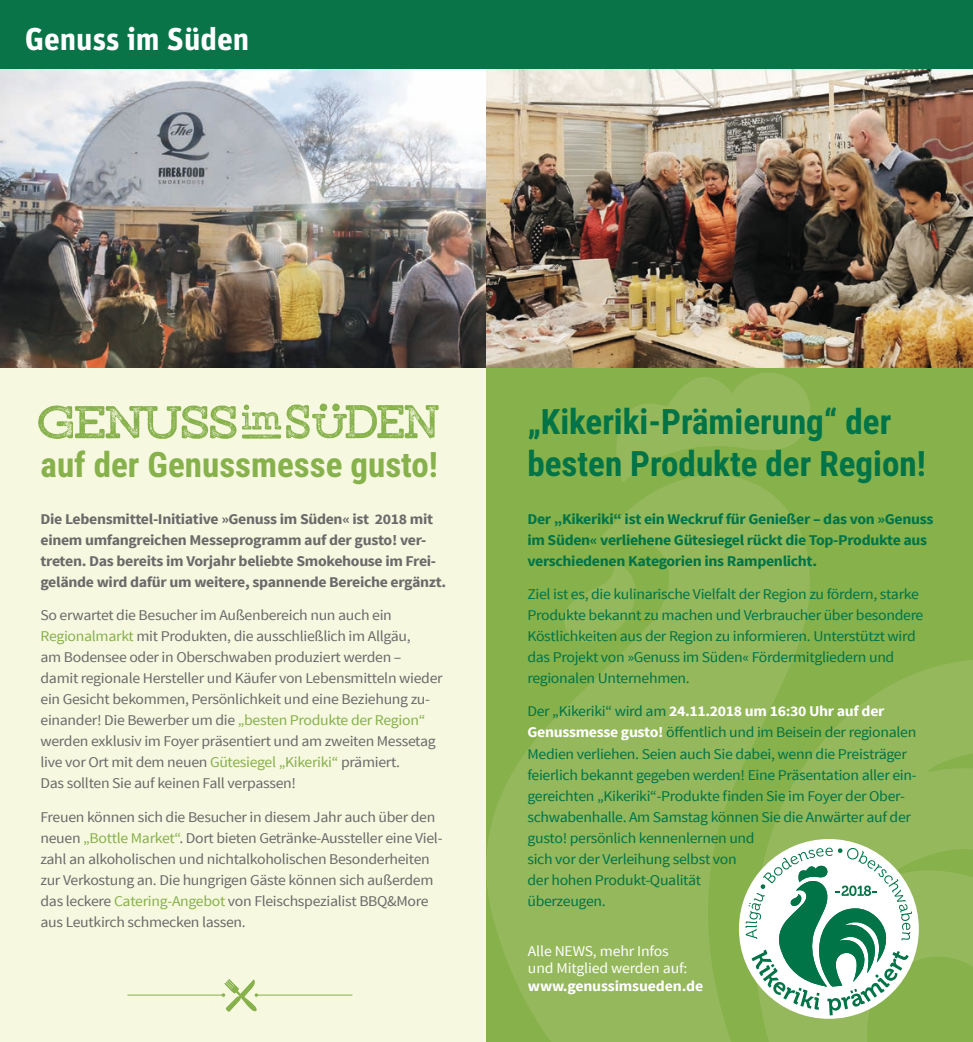
<style>
.page{position:relative;width:973px;height:1042px;background:#fff}
.page>*{position:absolute;margin:0;border:0;box-sizing:border-box;transform-origin:0 0}
.t1{font:700 35px/42px "Roboto Condensed";color:#007447}
.t2{font:700 35px "Roboto Condensed";color:#86b14b}
.t3{font:700 31.5px "Unit";color:#fff}
.t4{font:14.88px/21px "Source Sans Pro";letter-spacing:-.02em;color:#6a6a6a;scale:1.06 1}
.t5{font:14.88px/21px "Source Sans Pro";letter-spacing:-.02em;color:#007447;scale:1.06 1}
.t6{font:700 14.88px/21px "Source Sans Pro";letter-spacing:-.02em;color:#6a6a6a;scale:1.06 1}
.t7{font:700 14.88px/21px "Source Sans Pro";letter-spacing:-.02em;color:#007447;scale:1.06 1}
.t8{font:14.88px/17.5px "Source Sans Pro";letter-spacing:-.01em;color:#fff;scale:1.06 1}
.t9{font:700 14.88px "Source Sans Pro";letter-spacing:-.01em;color:#fff;scale:1.06 1}
.s1{color:#86b14b}
.s2{font-weight:700;color:#fff}
</style>
<div class="page">
<div style="left:0;top:0;width:972px;height:1042px;background:#f7f8e0"></div>
<div style="left:0;top:0;width:972px;height:69px;background:#097447"></div>
<svg style="left:38px;top:403px;width:400px;height:36px"></svg>
<hr style="left:127px;top:994px;width:96px;height:1px;background:#86b14b">
<hr style="left:256px;top:994px;width:96px;height:1px;background:#86b14b">
<svg style="left:222px;top:979px;width:36px;height:32px"></svg>
<img style="left:0;top:69px;width:972px;height:299px">
<img style="left:486px;top:70px;width:486px;height:303px">
<svg style="left:486px;top:373px;width:486px;height:669px;background:#8eb454"></svg>
<div style="left:738px;top:839px;width:180px;height:180px;background:#fff;border-radius:50%"></div>
<svg style="left:745px;top:847px;width:166px;height:168px"></svg>
<h2 class="t3" style="left:25px;top:20px;width:226px">Genuss im Süden</h2>
<h1 class="t2" style="left:40px;top:440px;width:399px">auf der Genussmesse gusto!</h1>
<p class="t6" style="left:40px;top:509px;width:384px">Die Lebensmittel-Initiative »Genuss im Süden« ist 2018 mit einem umfangreichen Messeprogramm auf der gusto! ver&shy;treten. Das bereits im Vorjahr beliebte Smokehouse im Frei&shy;gelände wird dafür um weitere, spannende Bereiche ergänzt.</p>
<p class="t4" style="left:40px;top:605px;width:381px">So erwartet die Besucher im Außenbereich nun auch ein <span class="s1">Regionalmarkt</span> mit Produkten, die ausschließlich im Allgäu,<br>am Bodensee oder in Oberschwaben produziert werden – damit regionale Hersteller und Käufer von Lebensmitteln wieder ein Gesicht bekommen, Persönlichkeit und eine Beziehung zu&shy;einander! Die Bewerber um die <span class="s1">„besten Produkte der Region“ </span>werden exklusiv im Foyer präsentiert und am zweiten Messetag live vor Ort mit dem neuen <span class="s1">Gütesiegel „Kikeriki“</span> prämiert.<br>Das sollten Sie auf keinen Fall verpassen!</p>
<p class="t4" style="left:40px;top:806px;width:381px">Freuen können sich die Besucher in diesem Jahr auch über den neuen <span class="s1">„Bottle Market“</span>. Dort bieten Getränke-Aussteller eine Viel&shy;zahl an alkoholischen und nichtalkoholischen Besonderheiten zur Verkostung an. Die hungrigen Gäste können sich außerdem das leckere <span class="s1">Catering-Angebot</span> von Fleischspezialist BBQ&amp;More aus Leutkirch schmecken lassen.</p>
<h1 class="t1" style="left:527px;top:400px;width:400px">„Kikeriki-Prämierung“ der besten Produkte der Region!</h1>
<p class="t7" style="left:527px;top:509px;width:384px">Der „Kikeriki“ ist ein Weckruf für Genießer – das von »Genuss im Süden« verliehene Gütesiegel rückt die Top-Produkte aus verschiedenen Kategorien ins Rampenlicht.</p>
<p class="t5" style="left:527px;top:584px;width:375px">Ziel ist es, die kulinarische Vielfalt der Region zu fördern, starke Produkte bekannt zu machen und Verbraucher über besondere Köstlichkeiten aus der Region zu informieren. Unterstützt wird das Projekt von »Genuss im Süden« Fördermitgliedern und regionalen Unternehmen.</p>
<p class="t5" style="left:527px;top:701px;width:368px">Der „Kikeriki“ wird am <span class="s2">24.11.2018 um 16:30 Uhr auf der Genussmesse gusto!</span> öffentlich und im Beisein der regionalen Medien verliehen. Seien auch Sie dabei, wenn die Preisträger feierlich bekannt gegeben werden! Eine Präsentation aller ein&shy;gereichten „Kikeriki“-Produkte finden Sie im Foyer der Ober&shy;schwabenhalle. Am Samstag können Sie die Anwärter auf der gusto! persönlich kennenlernen und<br>sich vor der Verleihung selbst von<br>der hohen Produkt-Qualität<br>überzeugen.</p>
<p class="t8" style="left:528px;top:942px;width:152px">Alle NEWS, mehr Infos und Mitglied werden auf:</p>
<p class="t9" style="left:528px;top:976px;width:167px">www.genussimsueden.de</p>
</div>
